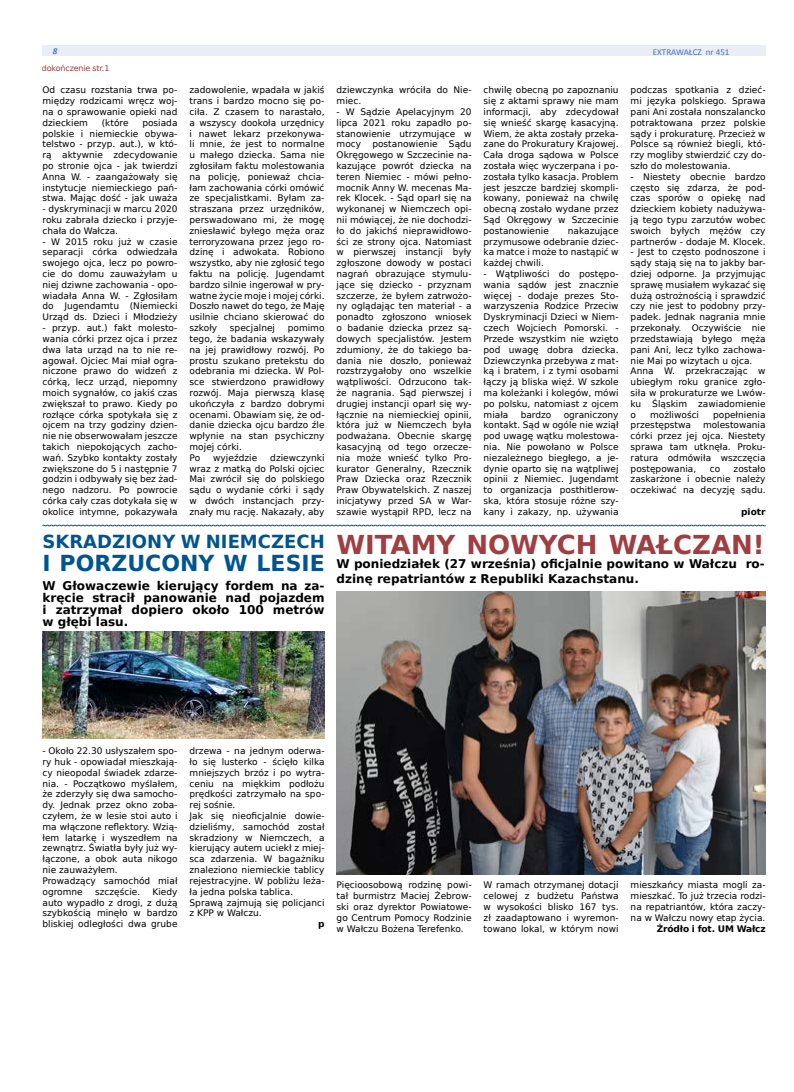
<style>
.page{position:relative;width:794px;height:1092px;background:#fff}
.page>*{position:absolute;margin:0;border:0;box-sizing:border-box;transform-origin:0 0}
.t1{font:700 26px "DejaVu Sans";color:#a03e41}
.t2{font:700 22px "DejaVu Sans";color:#005491}
.t3{font:700 18px "DejaVu Sans";color:#005491}
.t4{font:700 12px/12px "DejaVu Sans";color:#000;text-align:justify}
.t5{font:9px/10.8px "DejaVu Sans";color:#000;text-align:justify}
.t6{font:700 9px "DejaVu Sans";letter-spacing:-.02em;color:#000}
.t7{font:9px "Calibri";color:#4572b5}
.t8{font:italic 700 9px "Calibri";color:#4e76ba}
.t9{font:8px "DejaVu Sans";letter-spacing:-.02em;color:#a03e41}
</style>
<div class="page">
<div style="left:43px;top:45px;width:722px;height:11px;background:#e9edf7"></div>
<img style="left:43px;top:631px;width:281px;height:107px">
<img style="left:336px;top:591px;width:429px;height:283px">
<svg style="left:42px;top:524px;width:724px;height:2px"></svg>
<p class="t8" style="left:53px;top:45px;width:6px">8</p>
<p class="t7" style="left:653px;top:46px;width:78px">EXTRAWAŁCZ nr 451</p>
<p class="t9" style="left:42px;top:61px;width:69px">dokończenie str.1</p>
<p class="t5" style="left:43px;top:85px;width:136px">Od czasu rozstania trwa po&shy;między rodzicami wręcz woj&shy;na o sprawowanie opieki nad dzieckiem</p>
<p class="t5" style="left:189px;top:85px;width:136px">zadowolenie, wpadała w jakiś trans i bardzo mocno się po&shy;ciła. Z czasem to narastało, a wszyscy dookoła urzędnicy i nawet lekarz przekonywa&shy;li mnie, że jest to normalne u małego dziecka. Sama nie zgłosiłam faktu molestowania na policję, ponieważ chcia&shy;łam zachowania córki omówić ze specjalistkami. Byłam za&shy;straszana przez urzędników, perswadowano mi, że mogę zniesławić byłego męża oraz terroryzowana przez jego ro&shy;dzinę i adwokata. Robiono wszystko, aby nie zgłosić tego faktu na policję. Jugendamt bardzo silnie ingerował w pry&shy;watne życie moje i mojej córki.<br>Doszło nawet do tego, że Maję usilnie chciano skierować do szkoły</p>
<p class="t5" style="left:336px;top:85px;width:136px">dziewczynka wróciła do Nie&shy;miec.</p>
<p class="t5" style="left:336px;top:106px;width:136px">- W Sądzie Apelacyjnym 20 lipca 2021 roku zapadło po&shy;stanowienie utrzymujące w mocy postanowienie Sądu Okręgowego w Szczecinie na&shy;kazujące powrót dziecka na teren Niemiec - mówi pełno&shy;mocnik Anny W. mecenas Ma&shy;rek Klocek. - Sąd oparł się na wykonanej w Niemczech opi&shy;nii mówiącej, że nie dochodzi&shy;ło do jakichś nieprawidłowo&shy;ści ze strony ojca. Natomiast w pierwszej instancji były zgłoszone dowody w postaci nagrań obrazujące stymulu&shy;jące się dziecko - przyznam szczerze, że byłem zatrwożo&shy;ny oglądając ten materiał - a ponadto zgłoszono wniosek o badanie dziecka przez są&shy;dowych specjalistów. Jestem zdumiony, że do takiego ba&shy;dania nie doszło, ponieważ rozstrzygałoby ono wszelkie wątpliwości. Odrzucono tak&shy;że nagrania. Sąd pierwszej i drugiej instancji oparł się wy&shy;łącznie na niemieckiej opinii, która już w Niemczech była podważana. Obecnie skargę kasacyjną od tego orzecze&shy;nia może wnieść tylko Pro&shy;kurator Generalny, Rzecznik Praw Dziecka oraz Rzecznik Praw Obywatelskich. Z naszej inicjatywy przed SA w War&shy;szawie wystąpił RPD, lecz na</p>
<p class="t5" style="left:630px;top:85px;width:136px">podczas spotkania z dzieć&shy;mi języka polskiego. Sprawa pani Ani została nonszalancko potraktowana przez polskie sądy i prokuraturę. Przecież w Polsce są również biegli, któ&shy;rzy mogliby stwierdzić czy do&shy;szło do molestowania.</p>
<p class="t5" style="left:630px;top:171px;width:136px">- Niestety obecnie bardzo często się zdarza, że pod&shy;czas sporów o opiekę nad dzieckiem kobiety nadużywa&shy;ją tego typu zarzutów wobec swoich byłych mężów czy partnerów - dodaje M. Klocek.</p>
<p class="t5" style="left:630px;top:247px;width:136px;text-align:left">- Jest to często podnoszone i sądy stają się na to jakby bar&shy;dziej odporne. Ja przyjmując sprawę musiałem wykazać się dużą ostrożnością i sprawdzić czy nie jest to podobny przy&shy;padek. Jednak nagrania mnie przekonały. Oczywiście nie przedstawiają byłego męża pani Ani, lecz tylko zachowa&shy;nie Mai po wizytach u ojca.<br>Anna W. przekraczając w ubiegłym roku granice zgło&shy;siła w prokuraturze we Lwów&shy;ku Śląskim zawiadomienie o</p>
<p class="t5" style="left:483px;top:85px;width:136px">chwilę obecną po zapoznaniu się z aktami sprawy nie mam informacji, aby zdecydował się wnieść skargę kasacyjną.<br>Wiem, że akta zostały przeka&shy;zane do Prokuratury Krajowej.<br>Cała droga sądowa w Polsce została więc wyczerpana i po&shy;została tylko kasacja. Problem jest jeszcze bardziej skompli&shy;kowany, ponieważ na chwilę obecną zostało wydane przez Sąd Okręgowy w Szczecinie postanowienie</p>
<p class="t5" style="left:102px;top:117px;width:28px">(które</p>
<p class="t5" style="left:43px;top:117px;width:136px;text-indent:100px">posiada polskie i niemieckie obywa&shy;telstwo - przyp. aut.), w któ&shy;rą aktywnie zdecydowanie po stronie ojca - jak twierdzi Anna W. - zaangażowały się instytucje niemieckiego pań&shy;stwa. Mając dość - jak uważa</p>
<p class="t5" style="left:43px;top:203px;width:136px">- dyskryminacji w marcu 2020 roku zabrała dziecko i przyje&shy;chała do Wałcza.</p>
<p class="t5" style="left:43px;top:236px;width:136px">- W 2015 roku już w czasie separacji córka odwiedzała swojego ojca, lecz po powro&shy;cie do domu zauważyłam u niej dziwne zachowania - opo&shy;wiadała Anna W. - Zgłosiłam do Jugendamtu (Niemiecki Urząd ds. Dzieci i Młodzieży</p>
<p class="t5" style="left:43px;top:322px;width:136px">- przyp. aut.) fakt molesto&shy;wania córki przez ojca i przez dwa lata urząd na to nie re&shy;agował. Ojciec Mai miał ogra&shy;niczone prawo do widzeń z córką, lecz urząd, niepomny moich sygnałów, co jakiś czas zwiększał to prawo. Kiedy po rozłące córka spotykała się z ojcem na trzy godziny dzien&shy;nie nie obserwowałam jeszcze takich niepokojących zacho&shy;wań. Szybko kontakty zostały zwiększone do 5 i następnie 7 godzin i odbywały się bez żad&shy;nego nadzoru. Po powrocie córka cały czas dotykała się w okolice intymne, pokazywała</p>
<p class="t5" style="left:483px;top:225px;width:136px;text-indent:84px">nakazujące przymusowe odebranie dziec&shy;ka matce i może to nastąpić w każdej chwili.</p>
<p class="t5" style="left:483px;top:268px;width:136px">- Wątpliwości do postępo&shy;wania sądów jest znacznie więcej - dodaje prezes Sto&shy;warzyszenia Rodzice Przeciw Dyskryminacji Dzieci w Niem&shy;czech Wojciech Pomorski. - Przede wszystkim nie wzięto pod uwagę dobra dziecka.<br>Dziewczynka przebywa z mat&shy;ką i bratem, i z tymi osobami łączy ją bliska więź. W szkole ma koleżanki i kolegów, mówi po polsku, natomiast z ojcem miała</p>
<p class="t5" style="left:189px;top:322px;width:136px;text-align:left;text-indent:98px">pomimo tego, że badania wskazywały na jej prawidłowy rozwój. Po prostu szukano pretekstu do odebrania mi dziecka. W Pol&shy;sce stwierdzono prawidłowy rozwój. Maja pierwszą klasę ukończyła z bardzo dobrymi ocenami. Obawiam się, że od&shy;danie dziecka ojcu bardzo źle wpłynie na stan psychiczny mojej córki.<br>Po</p>
<p class="t5" style="left:230px;top:322px;width:47px">specjalnej</p>
<p class="t5" style="left:650px;top:409px;width:51px">możliwości</p>
<p class="t5" style="left:713px;top:409px;width:54px">popełnienia</p>
<p class="t5" style="left:630px;top:419px;width:62px">przestępstwa</p>
<p class="t5" style="left:483px;top:409px;width:136px;text-indent:80px">ograniczony kontakt. Sąd w ogóle nie wziął pod uwagę wątku molestowa&shy;nia. Nie powołano w Polsce niezależnego biegłego, a je&shy;dynie oparto się na wątpliwej opinii z Niemiec. Jugendamt to organizacja posthitlerow&shy;ska, która stosuje różne szy&shy;kany i zakazy, np. używania</p>
<p class="t5" style="left:521px;top:409px;width:32px">bardzo</p>
<p class="t5" style="left:630px;top:419px;width:136px;text-indent:72px">molestowania córki przez jej ojca. Niestety sprawa tam utknęła. Proku&shy;ratura odmówiła wszczęcia postępowania,</p>
<p class="t5" style="left:213px;top:452px;width:45px">wyjeździe</p>
<p class="t5" style="left:189px;top:452px;width:136px;text-indent:81px">dziewczynki wraz z matką do Polski ojciec Mai zwrócił się do polskiego sądu o wydanie córki i sądy w dwóch instancjach przy&shy;znały mu rację. Nakazały, aby</p>
<p class="t5" style="left:630px;top:463px;width:136px;text-indent:103px">zostało zaskarżone i obecnie należy oczekiwać na decyzję sądu.</p>
<p class="t6" style="left:741px;top:504px;width:26px">piotr</p>
<p class="t5" style="left:709px;top:463px;width:12px">co</p>
<h3 class="t3" style="left:43px;top:526px;width:284px">SKRADZIONY W NIEMCZECH</h3>
<h2 class="t2" style="left:43px;top:544px;width:284px">I PORZUCONY W LESIE</h2>
<h3 class="t4" style="left:43px;top:579px;width:283px">W Głowaczewie kierujący fordem na za&shy;kręcie stracił panowanie nad pojazdem i zatrzymał dopiero około 100 metrów w głębi lasu.</h3>
<h1 class="t1" style="left:336px;top:523px;width:430px">WITAMY NOWYCH WAŁCZAN!</h1>
<h3 class="t4" style="left:336px;top:556px;width:430px;line-height:14.4px">W poniedziałek (27 września) oficjalnie powitano w Wałczu ro&shy;dzinę repatriantów z Republiki Kazachstanu.</h3>
<p class="t5" style="left:43px;top:745px;width:136px;text-align:left">- Około 22.30 usłyszałem spo&shy;ry huk - opowiadał mieszkają&shy;cy nieopodal świadek zdarze&shy;nia. - Początkowo myślałem, że zderzyły się dwa samocho&shy;dy. Jednak przez okno zoba&shy;czyłem, że w lesie stoi auto i ma włączone reflektory. Wzią&shy;łem latarkę i wyszedłem na zewnątrz. Światła były już wy&shy;łączone, a obok auta nikogo nie zauważyłem.<br>Prowadzący samochód miał ogromne</p>
<p class="t5" style="left:95px;top:885px;width:47px">szczęście.</p>
<p class="t5" style="left:43px;top:885px;width:136px;text-indent:110px">Kiedy auto wypadło z drogi, z dużą szybkością minęło w bardzo bliskiej odległości dwa grube</p>
<p class="t5" style="left:190px;top:745px;width:136px;text-align:left">drzewa - na jednym oderwa&shy;ło się lusterko - ścięło kilka mniejszych brzóz i po wytra&shy;ceniu na miękkim podłożu prędkości zatrzymało na spo&shy;rej sośnie.<br>Jak się nieoficjalnie dowie&shy;dzieliśmy, samochód został skradziony w Niemczech, a kierujący autem uciekł z miej&shy;sca zdarzenia. W bagażniku znaleziono niemieckie tablicy rejestracyjne. W pobliżu leża&shy;ła jedna polska tablica.<br>Sprawą zajmują się policjanci z KPP w Wałczu.</p>
<p class="t6" style="left:318px;top:916px;width:8px">p</p>
<p class="t5" style="left:336px;top:878px;width:136px">Pięcioosobową rodzinę powi&shy;tał burmistrz Maciej Żebrow&shy;ski oraz dyrektor Powiatowe&shy;go Centrum Pomocy Rodzinie w Wałczu Bożena Terefenko.</p>
<p class="t5" style="left:483px;top:878px;width:136px">W ramach otrzymanej dotacji celowej z budżetu Państwa w wysokości blisko 167 tys. zł zaadaptowano i wyremon&shy;towano lokal, w którym nowi</p>
<p class="t5" style="left:630px;top:878px;width:136px">mieszkańcy miasta mogli za&shy;mieszkać. To już trzecia rodzi&shy;na repatriantów, która zaczy&shy;na w Wałczu nowy etap życia.</p>
<p class="t6" style="left:657px;top:920px;width:110px">Źródło i fot. UM Wałcz</p>
</div>
